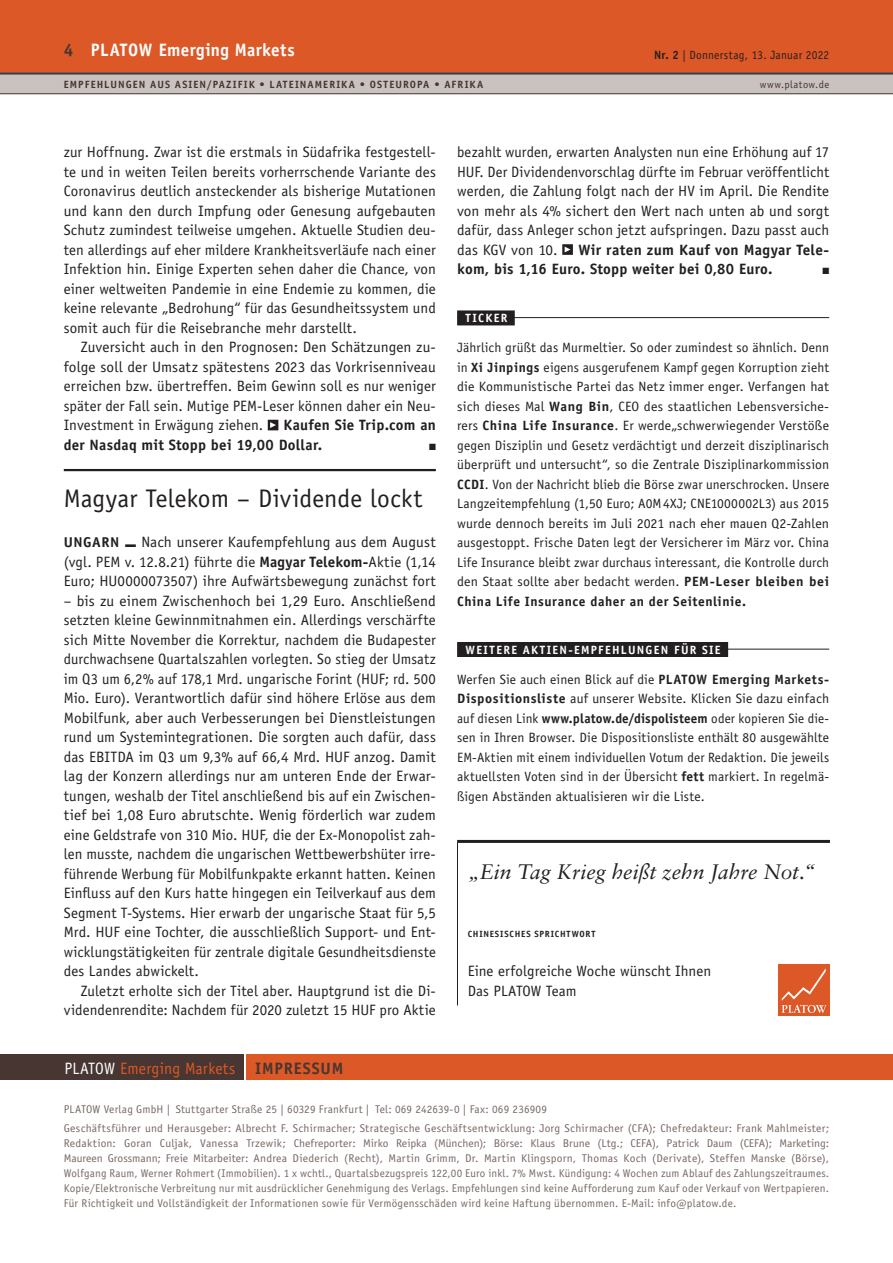
<style>
.page{position:relative;width:893px;height:1263px;background:#fff}
.page>*{position:absolute;margin:0;border:0;box-sizing:border-box;transform-origin:0 0}
._02_Headline{font:25.5px "Officina Sans Std";letter-spacing:.005em;color:#231f20}
._60_Zitat{font:italic 21px "Sabon LT Std";color:#231f20}
.t1{font:700 18px "Officina Sans Std";letter-spacing:.025em;color:#fff;scale:.95 1}
.t2{font:16.5px "Officina Sans Std";letter-spacing:.005em;color:#dd5827;scale:.95 1}
.Platow-Kopf{font:700 16.5px "Officina Sans Std";letter-spacing:.05em;color:#473632}
._05_Fließtext{font:15px/19.5px "Officina Sans Std";letter-spacing:.005em;color:#231f20;text-align:justify}
._06_Fließtext_Einzug{font:15px/19.5px "Officina Sans Std";letter-spacing:.005em;color:#231f20;text-align:justify}
._06_Fließtext_Einzug-2{font:700 15px/19.5px "Officina Sans Std";letter-spacing:.015em;color:#231f20}
._08_Ticker_Fließtext{font:13.5px/19.5px "Officina Sans Std";letter-spacing:.01em;color:#231f20;text-align:justify}
._30_Rubrik{font:700 12px "Officina Sans Std";letter-spacing:.105em;color:#fff}
.t3{font:12px "Officina Sans Std";letter-spacing:.02em;color:#231f20;scale:.95 1}
._05_Fließtext-2{font:11.25px/15px "Officina Sans Std";letter-spacing:.015em;color:#786864;text-align:justify}
.t4{font:700 10.5px "Officina Sans Std";letter-spacing:.1em;color:#473632}
.t5{font:10.5px "Officina Sans Std";letter-spacing:.045em;color:#473632}
.t6{font:700 9px "Officina Sans Std";letter-spacing:.085em;color:#231f20}
._06_Fließtext_Einzug-3{font:9px "Zapf Dingbats";color:#231f20}
.s1{color:#473632}
.s2{font-weight:700}
.s3{font-weight:700;font-size:14.25px}
.s4{color:#fff}
</style>
<div class="page">
<div style="left:0;top:0;width:893px;height:72px;background:#dd5827"></div>
<div style="left:0;top:72px;width:893px;height:22px;background:#c9c2bf"></div>
<hr style="left:0;top:72px;width:893px;height:3px;background:#473632">
<hr style="left:0;top:94px;width:893px;height:1px;background:#473632">
<div style="left:0;top:1054px;width:244px;height:26px;background:#473632"></div>
<div style="left:247px;top:1054px;width:646px;height:26px;background:#dd5827"></div>
<div style="left:778px;top:965px;width:51px;height:51px;background:#dd5827"></div>
<svg style="left:782px;top:968px;width:44px;height:45px"></svg>
<div style="left:457px;top:310px;width:58px;height:15px;background:#231f20"></div>
<hr style="left:457px;top:317px;width:372px;height:1px;background:#231f20">
<hr style="left:457px;top:840px;width:373px;height:3px;background:#231f20">
<hr style="left:457px;top:843px;width:1px;height:162px;background:#231f20">
<hr style="left:64px;top:469px;width:372px;height:2px;background:#231f20">
<svg style="left:562px;top:244px;width:11px;height:11px"></svg>
<div style="left:457px;top:642px;width:271px;height:15px;background:#231f20"></div>
<hr style="left:457px;top:649px;width:372px;height:1px;background:#231f20">
<svg style="left:268px;top:420px;width:10px;height:10px"></svg>
<p class="t1" style="left:64px;top:39px;width:244px"><span class="s1">4</span> PLATOW Emerging Markets</p>
<p class="t3" style="left:654px;top:47px;width:186px"><span class="s2">Nr. 2</span> | Donnerstag, 13. Januar 2022</p>
<p class="t4" style="left:64px;top:78px;width:421px">EMPFEHLUNGEN AUS ASIEN/PAZIFIK • LATEINAMERIKA • OSTEUROPA • AFRIKA</p>
<p class="t5" style="left:760px;top:79px;width:71px">www.platow.de</p>
<p class="_06_Fließtext_Einzug" style="left:64px;top:143px;width:374px">zur Hoffnung. Zwar ist die erstmals in Südafrika festgestell&shy;te und in weiten Teilen bereits vorherrschende Variante des Coronavirus deutlich ansteckender als bisherige Mutationen und kann den durch Impfung oder Genesung aufgebauten Schutz zumindest teilweise umgehen. Aktuelle Studien deu&shy;ten allerdings auf eher mildere Krankheitsverläufe nach einer Infektion hin. Einige Experten sehen daher die Chance, von einer weltweiten Pandemie in eine Endemie zu kommen, die keine relevante „Bedrohung“ für das Gesundheitssystem und somit auch für die Reisebranche mehr darstellt.</p>
<p class="_06_Fließtext_Einzug" style="left:64px;top:338px;width:374px;text-indent:17px">Zuversicht auch in den Prognosen: Den Schätzungen zu&shy;folge soll der Umsatz spätestens 2023 das Vorkrisenniveau erreichen bzw. übertreffen. Beim Gewinn soll es nur weniger später der Fall sein. Mutige PEM-Leser können daher ein Neu-Investment in Erwägung ziehen.</p>
<p class="_06_Fließtext_Einzug-2" style="left:64px;top:415px;width:374px;text-indent:220px">Kaufen Sie Trip.com an der Nasdaq mit Stopp bei 19,00 Dollar.</p>
<p class="_06_Fließtext_Einzug-3" style="left:429px;top:442px;width:8px">■</p>
<p class="_02_Headline" style="left:64px;top:484px;width:360px">Magyar Telekom – Dividende lockt</p>
<p class="_05_Fließtext" style="left:64px;top:533px;width:374px"><span class="s3">UNGARN</span> ■ Nach unserer Kaufempfehlung aus dem August (vgl. PEM v. 12.8.21) führte die <span class="s2">Magyar Telekom-</span>Aktie (1,14<br>Euro; HU0000073507) ihre Aufwärtsbewegung zunächst fort</p>
<p class="_05_Fließtext" style="left:64px;top:591px;width:374px">– bis zu einem Zwischenhoch bei 1,29 Euro. Anschließend setzten kleine Gewinnmitnahmen ein. Allerdings verschärfte sich Mitte November die Korrektur, nachdem die Budapester durchwachsene Quartalszahlen vorlegten. So stieg der Umsatz im Q3 um 6,2% auf 178,1 Mrd. ungarische Forint (HUF; rd. 500<br>Mio. Euro). Verantwortlich dafür sind höhere Erlöse aus dem Mobilfunk, aber auch Verbesserungen bei Dienstleistungen rund um Systemintegrationen. Die sorgten auch dafür, dass das EBITDA im Q3 um 9,3% auf 66,4 Mrd. HUF anzog. Damit lag der Konzern allerdings nur am unteren Ende der Erwar&shy;tungen, weshalb der Titel anschließend bis auf ein Zwischen&shy;tief bei 1,08 Euro abrutschte. Wenig förderlich war zudem eine Geldstrafe von 310 Mio. HUF, die der Ex-Monopolist zah&shy;len musste, nachdem die ungarischen Wettbewerbshüter irre&shy;führende Werbung für Mobilfunkpakte erkannt hatten. Keinen Einfluss auf den Kurs hatte hingegen ein Teilverkauf aus dem Segment T-Systems. Hier erwarb der ungarische Staat für 5,5<br>Mrd. HUF eine Tochter, die ausschließlich Support- und Ent&shy;wicklungstätigkeiten für zentrale digitale Gesundheitsdienste des Landes abwickelt.</p>
<p class="_06_Fließtext_Einzug" style="left:64px;top:981px;width:374px;text-align:right">Zuletzt erholte sich der Titel aber. Hauptgrund ist die Di&shy;videndenrendite: Nachdem für 2020 zuletzt 15 HUF pro Aktie</p>
<p class="_06_Fließtext_Einzug" style="left:457px;top:143px;width:374px">bezahlt wurden, erwarten Analysten nun eine Erhöhung auf 17<br>HUF. Der Dividendenvorschlag dürfte im Februar veröffentlicht werden, die Zahlung folgt nach der HV im April. Die Rendite von mehr als 4% sichert den Wert nach unten ab und sorgt dafür, dass Anleger schon jetzt aufspringen. Dazu passt auch das KGV von 10.</p>
<p class="_06_Fließtext_Einzug-2" style="left:457px;top:240px;width:374px;text-indent:121px">Wir raten zum Kauf von Magyar Tele&shy;kom, bis 1,16 Euro. Stopp weiter bei 0,80 Euro.</p>
<p class="_06_Fließtext_Einzug-3" style="left:822px;top:267px;width:8px">■</p>
<p class="_30_Rubrik" style="left:466px;top:310px;width:43px">TICKER</p>
<p class="_08_Ticker_Fließtext" style="left:457px;top:338px;width:374px">Jährlich grüßt das Murmeltier. So oder zumindest so ähnlich. Denn in <span class="s2">Xi Jinpings</span> eigens ausgerufenem Kampf gegen Korruption zieht die Kommunistische Partei das Netz immer enger. Verfangen hat sich dieses Mal <span class="s2">Wang Bin</span>, CEO des staatlichen Lebensversiche&shy;rers <span class="s2">China Life Insurance</span>. Er werde„schwerwiegender Verstöße gegen Disziplin und Gesetz verdächtigt und derzeit disziplinarisch überprüft und untersucht“, so die Zentrale Disziplinarkommission <span class="s2">CCDI</span>. Von der Nachricht blieb die Börse zwar unerschrocken. Unsere Langzeitempfehlung (1,50 Euro; A0M4XJ; CNE1000002L3) aus 2015 wurde dennoch bereits im Juli 2021 nach eher mauen Q2-Zahlen ausgestoppt. Frische Daten legt der Versicherer im März vor. China Life Insurance bleibt zwar durchaus interessant, die Kontrolle durch den Staat sollte aber bedacht werden. <span class="s2">PEM-Leser bleiben bei China Life Insurance daher an der Seitenlinie.</span></p>
<p class="_30_Rubrik" style="left:466px;top:642px;width:257px">WEITERE AKTIEN-EMPFEHLUNGEN FÜR SIE</p>
<p class="_08_Ticker_Fließtext" style="left:457px;top:670px;width:374px">Werfen Sie auch einen Blick auf die <span class="s2">PLATOW Emerging Markets-Dispositionsliste</span> auf unserer Website. Klicken Sie dazu einfach auf diesen Link <span class="s2">www.platow.de/dispolisteem</span> oder kopieren Sie die&shy;sen in Ihren Browser. Die Dispositionsliste enthält 80 ausgewählte EM-Aktien mit einem individuellen Votum der Redaktion. Die jeweils aktuellsten Voten sind in der Übersicht <span class="s2">fett</span> markiert. In regelmä&shy;ßigen Abständen aktualisieren wir die Liste.</p>
<p class="_60_Zitat" style="left:468px;top:859px;width:349px">„Ein Tag Krieg heißt zehn Jahre Not.“</p>
<p class="t6" style="left:468px;top:929px;width:129px">CHINESISCHES SPRICHTWORT</p>
<p class="_05_Fließtext" style="left:468px;top:962px;width:245px">Eine erfolgreiche Woche wünscht Ihnen<br>Das PLATOW Team</p>
<p class="t2" style="left:65px;top:1058px;width:181px"><span class="s4">PLATOW</span> Emerging Markets</p>
<p class="Platow-Kopf" style="left:255px;top:1058px;width:90px">IMPRESSUM</p>
<p class="_05_Fließtext-2" style="left:64px;top:1102px;width:485px">PLATOW Verlag GmbH | Stuttgarter Straße 25 | 60329 Frankfurt | Tel: 069 242639-0 | Fax: 069 236909</p>
<p class="_05_Fließtext-2" style="left:64px;top:1121px;width:767px">Geschäftsführer und Herausgeber: Albrecht F. Schirmacher; Strategische Geschäftsentwicklung: Jorg Schirmacher (CFA); Chefredakteur: Frank Mahlmeister; Redaktion: Goran Culjak, Vanessa Trzewik; Chefreporter: Mirko Reipka (München); Börse: Klaus Brune (Ltg.; CEFA), Patrick Daum (CEFA); Marketing:<br>Maureen Grossmann; Freie Mitarbeiter: Andrea Diederich (Recht), Martin Grimm, Dr. Martin Klingsporn, Thomas Koch (Derivate), Steffen Manske (Börse), Wolfgang Raum, Werner Rohmert (Immobilien). 1 x wchtl., Quartalsbezugspreis 122,00 Euro inkl. 7% Mwst. Kündigung: 4 Wochen zum Ablauf des Zahlungszeitraumes.<br>Kopie/Elektronische Verbreitung nur mit ausdrücklicher Genehmigung des Verlags. Empfehlungen sind keine Aufforderung zum Kauf oder Verkauf von Wertpapieren.<br>Für Richtigkeit und Vollständigkeit der Informationen sowie für Vermögensschäden wird keine Haftung übernommen. E-Mail: info@platow.de.</p>
</div>
